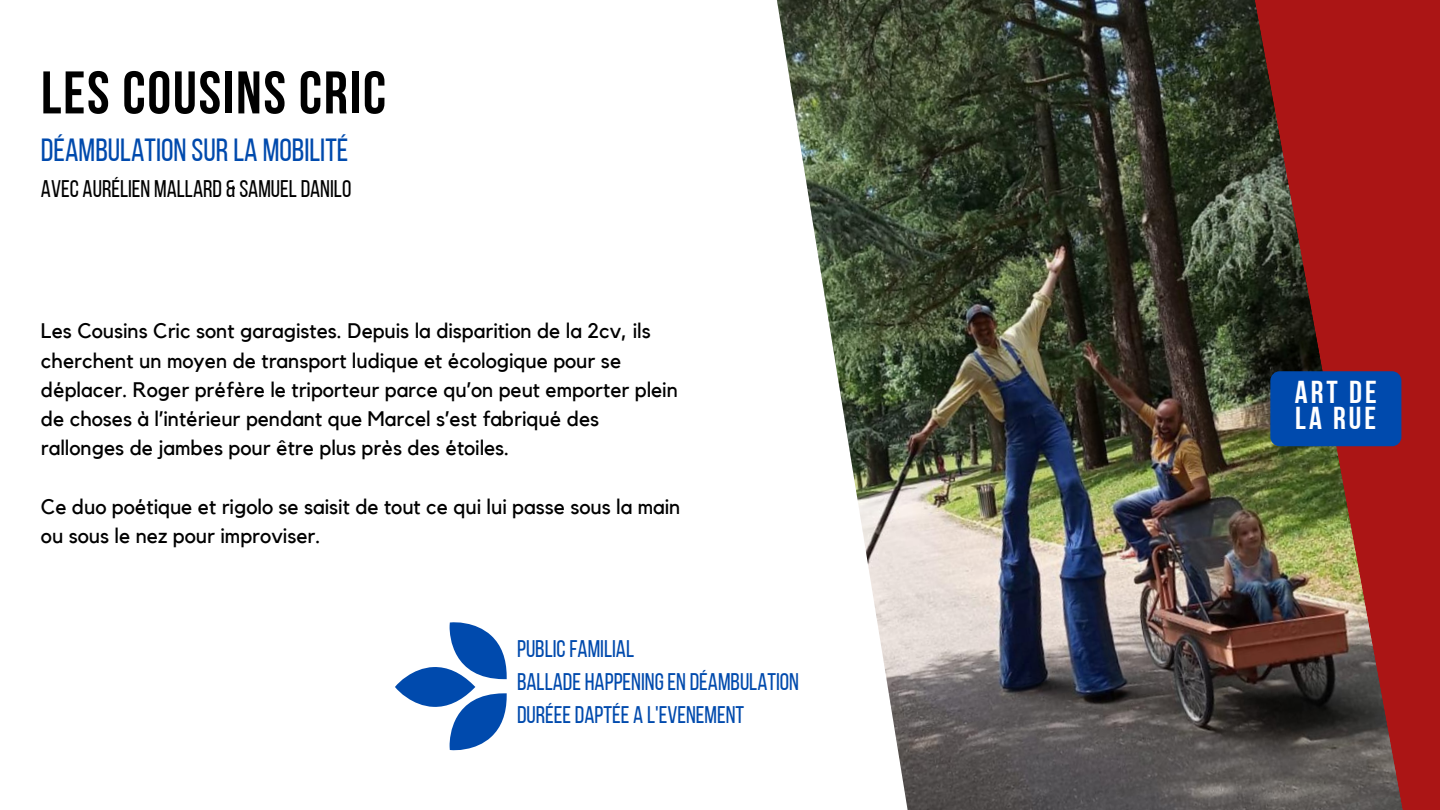
<style>
.page{position:relative;width:1440px;height:810px;background:#fff}
.page>*{position:absolute;margin:0;border:0;box-sizing:border-box;transform-origin:0 0}
.t1{font:60px "Bebas Neue Cyrillic";letter-spacing:.03em;color:#000}
.t2{font:32px "Bebas Neue";color:#004aad}
.t3{font:31.6px/25.6px "Bebas Neue Cyrillic";letter-spacing:.1em;color:#fff}
.t4{font:24px "Bebas Neue";color:#004aad}
.t5{font:24px "Bebas Neue";color:#000}
.t6{font:21px "Kollektif";color:#000}
</style>
<div class="page">
<img style="left:777px;top:0;width:474px;height:810px">
<img style="left:1251px;top:0;width:189px;height:810px">
<svg style="left:395px;top:622px;width:112px;height:128px"></svg>
<div style="left:1270px;top:371px;width:131px;height:75px;background:#004aad;border-radius:9px"></div>
<p class="t1" style="left:41px;top:68px;width:347px">LES COUSINS CRIC</p>
<p class="t2" style="left:41px;top:137px;width:309px">DÉAMBULATION SURLA MOBILITÉ</p>
<p class="t5" style="left:41px;top:179px;width:312px">AVEC AURÉLIEN MALLARD &amp; SAMUELDANILO</p>
<p class="t6" style="left:41px;top:321px;width:611px">Les Cousins Cric sont garagistes. Depuis la disparition de la 2cv, ils</p>
<p class="t6" style="left:41px;top:351px;width:582px">cherchent un moyen de transport ludique et écologique pour se</p>
<p class="t6" style="left:41px;top:380px;width:638px">déplacer. Roger préfè re le triporteur parce qu’on peut emporter plein</p>
<p class="t6" style="left:41px;top:409px;width:560px">de choses à l’intérieur pendant que Marcel s’est fabriqué des</p>
<p class="t6" style="left:41px;top:438px;width:470px">rallonges de jambes pour être plus près des étoiles.</p>
<p class="t6" style="left:41px;top:497px;width:641px">Ce duo poétique et rigolo se saisit de tout ce qui lui passe sous la main</p>
<p class="t6" style="left:41px;top:526px;width:281px">ou sous le nez pour improviser.</p>
<p class="t4" style="left:517px;top:639px;width:119px">PUBLIC FAMILIAL</p>
<p class="t4" style="left:517px;top:672px;width:284px">BALLADE HAPPENING EN DÉAMBULATION</p>
<p class="t4" style="left:517px;top:705px;width:229px">DURÉEE DAPTÉE A L'EVENEMENT</p>
<p class="t3" style="left:1295px;top:383px;width:83px">ART DE<br>LA RUE</p>
</div>
